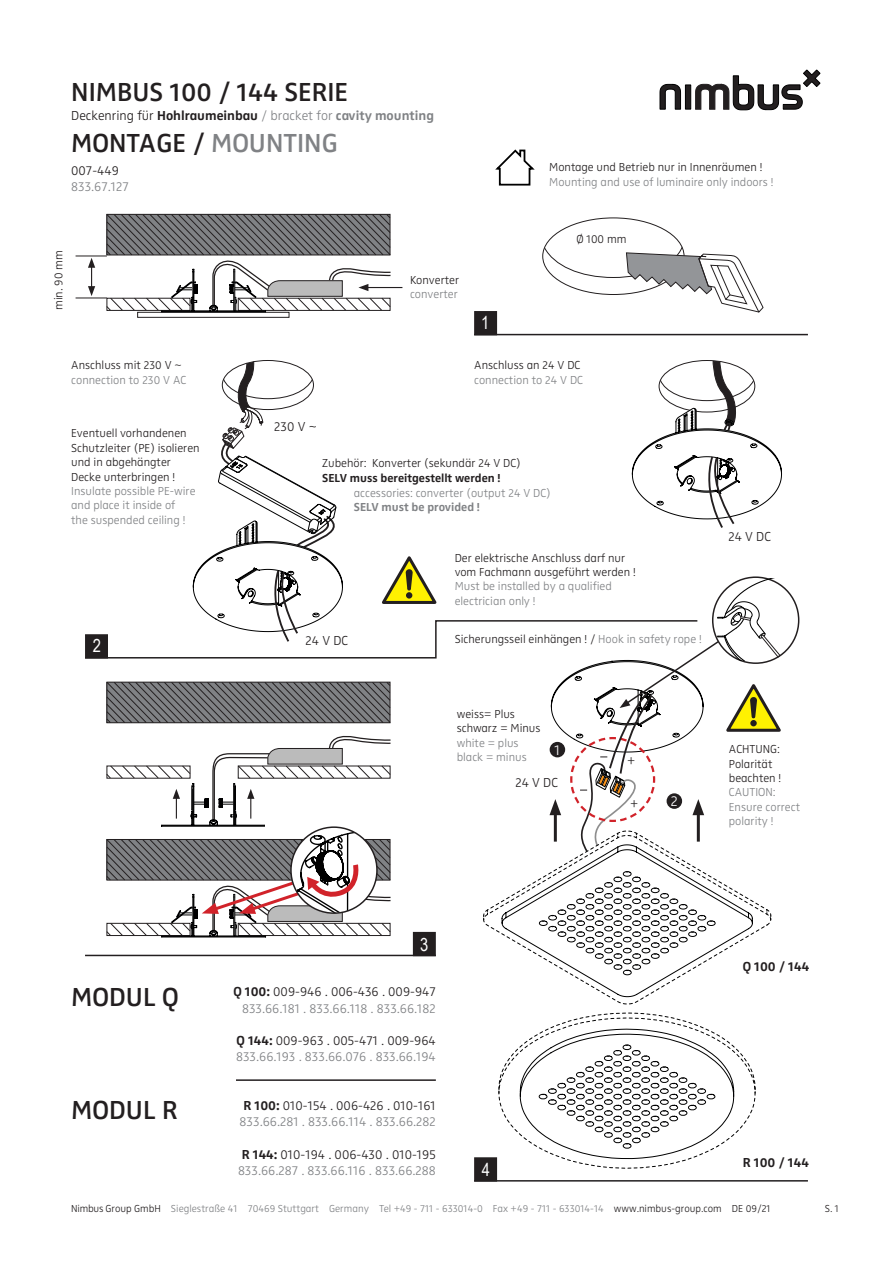
<style>
.page{position:relative;width:893px;height:1263px;background:#fff}
.page>*{position:absolute;margin:0;border:0;box-sizing:border-box;transform-origin:0 0}
.Zwo_Semi_Bold_LF_18{font:27px "Zwo Semi Bold LF Plain Alt";color:#231f20}
.Arial_12_pt_narrow_w{font:18px "Arial Narrow";color:#fff}
.Zwo_Light_LF_10_pt_1{font:15px "Zwo Light LF Plain Alt";color:#fff}
.Zwo_Light_LF_9_pt{font:13.5px/16.2px "Zwo Light LF Plain Alt";color:#808285}
.Zwo_Light_LF_9_pt-2{font:13.5px "Zwo Bold LF Plain Alt";color:#231f20}
.Zwo_Light_LF_8_pt{font:13.5px "Zwo Light LF Plain Alt";color:#231f20}
.Zwo_Light_LF_8_pt_9{font:13.5px "Zwo Light LF Plain Alt";color:#231f20}
.Zwo_Light_LF_10_pt_1-2{font:13.5px "Zwo Light LF Plain Alt";color:#231f20}
.Zwo_Light_LF_8_pt_9-2{font:12px/14.4px "Zwo Light LF Plain Alt";color:#231f20}
.Zwo_Light_LF_8_pt_9-3{font:12px/14.4px "Zwo Light LF Plain Alt";color:#808285}
.Zwo_Light_LF_8_pt_GR{font:12px "Zwo Light LF Plain Alt";color:#808285}
.Zwo_Light_LF_8_pt-2{font:12px "Zwo Light LF Plain Alt";color:#231f20}
.Zwo_Light_LF_8_pt_9-4{font:12px "Zwo Bold LF Plain Alt";color:#808285}
.t1{font:10.5px "Zwo Light LF Plain Alt";color:#808285}
.Zwo_Light_LF_7_pt_8{font:10.5px "Zwo Light LF Plain Alt";color:#231f20}
.s1{font-family:"Zwo Light LF Plain Alt"}
.s2{font-family:"Zwo Light LF Plain Alt";color:#808285}
.s3{color:#808285}
.s4{color:#231f20}
.s5{font-family:"Zwo Bold LF Plain Alt"}
.s6{font-family:"Zwo Bold LF Plain Alt";color:#231f20}
</style>
<div class="page">
<svg style="left:660px;top:70px;width:160px;height:40px"></svg>
<svg style="left:495px;top:149px;width:40px;height:37px"></svg>
<svg style="left:543px;top:246px;width:221px;height:67px"></svg>
<div style="left:137px;top:312px;width:152px;height:6px;border:1px solid #231f20"></div>
<svg style="left:88px;top:258px;width:7px;height:38px"></svg>
<hr style="left:76px;top:256px;width:31px;height:1px;background:#231f20">
<hr style="left:76px;top:298px;width:31px;height:1px;background:#231f20">
<hr style="left:474px;top:334px;width:334px;height:1px;background:#231f20">
<div style="left:475px;top:312px;width:21px;height:23px;background:#231f20"></div>
<div style="left:474px;top:311px;width:23px;height:24px;border:2px solid #231f20"></div>
<hr style="left:474px;top:1180px;width:334px;height:1px;background:#231f20">
<div style="left:475px;top:1158px;width:21px;height:23px;background:#231f20"></div>
<div style="left:474px;top:1157px;width:23px;height:24px;border:2px solid #231f20"></div>
<hr style="left:366px;top:287px;width:36px;height:1px;background:#231f20">
<svg style="left:498px;top:1012px;width:258px;height:157px"></svg>
<svg style="left:85px;top:361px;width:699px;height:636px"></svg>
<hr style="left:236px;top:1079px;width:200px;height:2px;background:#231f20">
<svg style="left:106px;top:213px;width:286px;height:99px"></svg>
<p class="Zwo_Semi_Bold_LF_18" style="left:71px;top:76px;width:278px">NIMBUS 100 / 144 SERIE</p>
<p class="Zwo_Light_LF_9_pt-2" style="left:71px;top:107px;width:364px"><span class="s1">Deckenring für</span> Hohlraumeinbau <span class="s2">/ bracket for</span> <span class="s3">cavity mounting</span></p>
<p class="Zwo_Semi_Bold_LF_18" style="left:71px;top:127px;width:268px">MONTAGE / <span class="s3">MOUNTING</span></p>
<p class="Zwo_Light_LF_9_pt" style="left:71px;top:162px;width:59px"><span class="s4">007-449<br></span>833.67.127</p>
<p class="Zwo_Light_LF_8_pt_9-2" style="left:549px;top:160px;width:215px">Montage und Betrieb nur in Innenräumen !</p>
<p class="Zwo_Light_LF_8_pt_GR" style="left:549px;top:174px;width:226px">Mounting and use of luminaire only indoors !</p>
<p class="Zwo_Light_LF_8_pt_9-2" style="left:51px;top:310px;width:61px;rotate:-90deg">min. 90 mm</p>
<p class="Zwo_Light_LF_8_pt-2" style="left:71px;top:358px;width:112px">Anschluss mit 230 V ~</p>
<p class="Zwo_Light_LF_8_pt_GR" style="left:71px;top:372px;width:117px">connection to 230 V AC</p>
<p class="Zwo_Light_LF_8_pt_9-2" style="left:410px;top:273px;width:51px">Konverter</p>
<p class="Zwo_Light_LF_8_pt_9-3" style="left:410px;top:287px;width:49px">converter</p>
<p class="Arial_12_pt_narrow_w" style="left:481px;top:309px;width:10px">1</p>
<p class="Zwo_Light_LF_8_pt-2" style="left:576px;top:232px;width:52px">Ø 100 mm</p>
<p class="Zwo_Light_LF_8_pt-2" style="left:474px;top:358px;width:108px">Anschluss an 24 V DC</p>
<p class="Zwo_Light_LF_8_pt_GR" style="left:474px;top:372px;width:110px">connection to 24 V DC</p>
<p class="Zwo_Light_LF_8_pt_9-2" style="left:71px;top:426px;width:130px">Eventuell vorhandenen<br>Schutzleiter (PE) isolieren und in abgehängter<br>Decke unterbringen !</p>
<p class="Zwo_Light_LF_8_pt_9-3" style="left:71px;top:484px;width:126px">Insulate possible PE-wire and place it inside of<br>the suspended ceiling !</p>
<p class="Zwo_Light_LF_8_pt_9" style="left:274px;top:418px;width:44px">230 V ~</p>
<p class="Zwo_Light_LF_8_pt_9-2" style="left:322px;top:456px;width:200px">Zubehör: Konverter (sekundär 24 V DC)<br><span class="s5">SELV muss bereitgestellt werden !</span></p>
<p class="Zwo_Light_LF_8_pt_9-3" style="left:354px;top:485px;width:199px">accessories: converter (output 24 V DC)</p>
<p class="Zwo_Light_LF_8_pt_9-4" style="left:354px;top:500px;width:128px">SELV must be provided !</p>
<p class="Zwo_Light_LF_8_pt_9-2" style="left:455px;top:550px;width:183px">Der elektrische Anschluss darf nur vom Fachmann ausgeführt werden !</p>
<p class="Zwo_Light_LF_8_pt_9-3" style="left:455px;top:579px;width:159px">Must be installed by a qualified electrician only !</p>
<p class="Arial_12_pt_narrow_w" style="left:93px;top:632px;width:10px">2</p>
<p class="Zwo_Light_LF_8_pt_9-2" style="left:455px;top:631px;width:248px">Sicherungsseil einhängen ! / <span class="s3">Hook in safety rope !</span></p>
<p class="Zwo_Light_LF_8_pt" style="left:306px;top:633px;width:44px">24 V DC</p>
<p class="Zwo_Light_LF_8_pt" style="left:728px;top:529px;width:44px">24 V DC</p>
<p class="Zwo_Light_LF_8_pt_9-2" style="left:457px;top:706px;width:85px">weiss= Plus schwarz = Minus <span class="s3">white = plus black = minus</span></p>
<p class="Zwo_Light_LF_10_pt_1" style="left:554px;top:740px;width:7px">1</p>
<p class="Zwo_Light_LF_10_pt_1-2" style="left:515px;top:774px;width:44px">24 V DC</p>
<p class="Zwo_Light_LF_8_pt" style="left:627px;top:753px;width:10px">+</p>
<p class="Zwo_Light_LF_8_pt" style="left:630px;top:795px;width:10px">+</p>
<p class="Zwo_Light_LF_10_pt_1" style="left:671px;top:792px;width:9px">2</p>
<p class="Zwo_Light_LF_8_pt_9-2" style="left:729px;top:742px;width:54px">ACHTUNG:<br>Polarität beachten !</p>
<p class="Zwo_Light_LF_8_pt_9-3" style="left:729px;top:785px;width:73px">CAUTION:<br>Ensure correct polarity !</p>
<p class="Zwo_Semi_Bold_LF_18" style="left:71px;top:980px;width:109px">MODUL Q</p>
<p class="Zwo_Semi_Bold_LF_18" style="left:71px;top:1094px;width:108px">MODUL R</p>
<p class="Arial_12_pt_narrow_w" style="left:420px;top:931px;width:10px">3</p>
<p class="Zwo_Light_LF_9_pt" style="left:233px;top:984px;width:204px;text-align:right"><span class="s6">Q 100:</span> <span class="s4">009-946 . 006-436 . 009-947<br></span>833.66.181 . 833.66.118 . 833.66.182</p>
<p class="Zwo_Light_LF_9_pt" style="left:236px;top:1032px;width:201px"><span class="s6">Q 144:</span> <span class="s4">009-963 . 005-471 . 009-964<br></span>833.66.193 . 833.66.076 . 833.66.194</p>
<p class="Zwo_Light_LF_9_pt" style="left:240px;top:1097px;width:198px"><span class="s6">R 100:</span> <span class="s4">010-154 . 006-426 . 010-161<br></span>833.66.281 . 833.66.114 . 833.66.282</p>
<p class="Zwo_Light_LF_9_pt" style="left:238px;top:1146px;width:199px"><span class="s6">R 144:</span> <span class="s4">010-194 . 006-430 . 010-195<br></span>833.66.287 . 833.66.116 . 833.66.288</p>
<p class="Arial_12_pt_narrow_w" style="left:482px;top:1156px;width:10px">4</p>
<p class="Zwo_Light_LF_9_pt-2" style="left:743px;top:959px;width:68px">Q 100 / 144</p>
<p class="Zwo_Light_LF_9_pt-2" style="left:743px;top:1154px;width:68px">R 100 / 144</p>
<p class="t1" style="left:71px;top:1203px;width:701px"><span class="s4">Nimbus Group GmbH</span> Sieglestraße 41 70469 Stuttgart Germany Tel +49 - 711 - 633014-0 Fax +49 - 711 - 633014-14 <span class="s4">www.nimbus-group.com DE 09/21</span></p>
<p class="Zwo_Light_LF_7_pt_8" style="left:825px;top:1203px;width:16px">S. 1</p>
</div>
